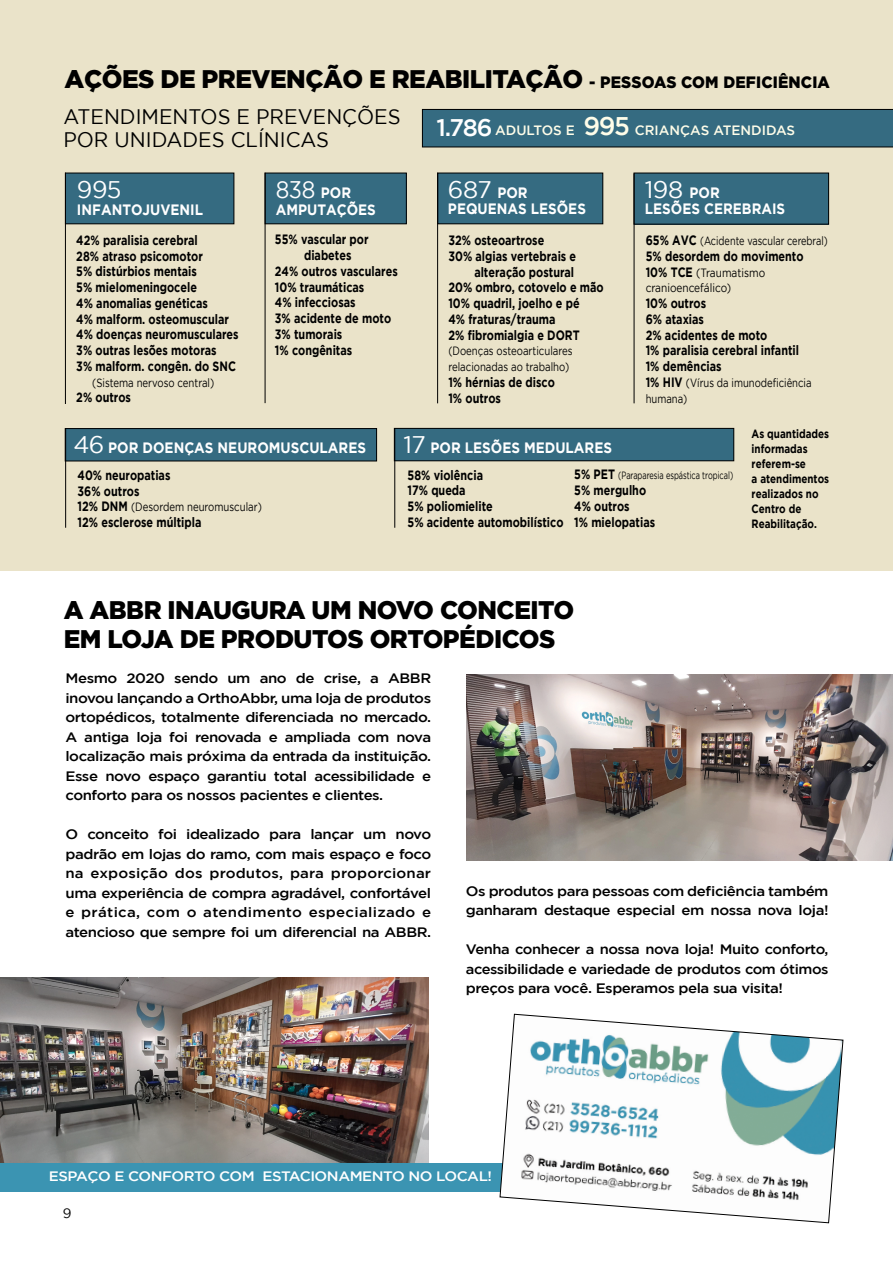
<style>
.page{position:relative;width:893px;height:1263px;background:#fff}
.page>*{position:absolute;margin:0;border:0;box-sizing:border-box;transform-origin:0 0}
.t1{font:900 25.5px/28.5px "Gotham";letter-spacing:-.02em;color:#000}
.t2{font:24px "Gotham";letter-spacing:-.02em;color:#fff}
.t3{font:24px "Gotham";letter-spacing:-.02em;color:#fff;scale:.9 1}
.t4{font:21px/23.1px "Gotham";color:#000;scale:.96 1}
.t5{font:700 15px "Gotham";color:#fff;scale:.9 1}
.t6{font:500 13.65px/19.5px "Gotham";letter-spacing:-.03em;color:#000;text-align:justify;scale:1.1 1}
.t7{font:500 13.65px/19.5px "Gotham";letter-spacing:-.03em;color:#000;text-align:justify;scale:1.08 1}
.t8{font:500 13.65px "Gotham";letter-spacing:-.03em;color:#fff;scale:1.1 1}
.t9{font:700 13.5px/15.8px "Gotham";color:#000;scale:.8 1}
.t10{font:500 13.5px "Gotham";color:#fffde9}
.t11{font:13.5px "Gotham";color:#000}
.t12{font:12px/15.8px "Gotham";color:#000;scale:.8 1}
.t13{font:700 12px/15px "Gotham";color:#000;scale:.82 1}
.t14{font:12px/15.8px "Gotham";color:#000;scale:.79 1}
.t15{font:12px/15.8px "Gotham";color:#000;scale:.84 1}
.t16{font:12px "Gotham";color:#000;scale:.76 1}
.t17{font:10.5px "Gotham";color:#000;scale:.7 1}
.s1{font-size:16.5px}
.s2{font-size:24px;color:#fff}
.s3{font-size:25.5px}
.s4{font-weight:700;font-size:15px}
.s5{font-weight:700;font-size:13.5px}
.s6{font-weight:400;font-size:24px}
</style>
<div class="page">
<div style="left:0;top:0;width:893px;height:570px;background:#eae3c9"></div>
<div style="left:422px;top:109px;width:471px;height:38px;background:#356b81"></div>
<div style="left:438px;top:173px;width:165px;height:51px;background:#356b81"></div>
<div style="left:437px;top:173px;width:166px;height:51px;border:1px solid #000"></div>
<div style="left:394px;top:428px;width:340px;height:33px;background:#356b81"></div>
<div style="left:394px;top:428px;width:340px;height:33px;border:1px solid #000"></div>
<div style="left:65px;top:429px;width:312px;height:32px;background:#356b81"></div>
<div style="left:65px;top:428px;width:312px;height:33px;border:1px solid #000"></div>
<div style="left:634px;top:173px;width:195px;height:51px;background:#356b81"></div>
<div style="left:634px;top:173px;width:195px;height:52px;border:1px solid #000"></div>
<div style="left:65px;top:173px;width:169px;height:51px;background:#356b81"></div>
<div style="left:65px;top:173px;width:169px;height:51px;border:1px solid #000"></div>
<div style="left:265px;top:173px;width:141px;height:51px;background:#356b81"></div>
<div style="left:265px;top:173px;width:142px;height:51px;border:1px solid #000"></div>
<hr style="left:437px;top:173px;width:1px;height:230px;background:#000">
<hr style="left:65px;top:173px;width:1px;height:231px;background:#000">
<hr style="left:634px;top:173px;width:1px;height:230px;background:#000">
<hr style="left:394px;top:428px;width:1px;height:100px;background:#000">
<hr style="left:65px;top:428px;width:1px;height:100px;background:#000">
<hr style="left:265px;top:173px;width:1px;height:230px;background:#000">
<img style="left:466px;top:674px;width:427px;height:186px">
<img style="left:0;top:978px;width:429px;height:185px">
<div style="left:0;top:1163px;width:638px;height:29px;background:#3b94b2"></div>
<svg style="left:499px;top:1013px;width:345px;height:211px"></svg>
<h1 class="t1" style="left:65px;top:64px;width:767px">AÇÕES DE PREVENÇÃO E REABILITAÇÃO <span class="s1">- PESSOAS COM DEFICIÊNCIA</span></h1>
<h3 class="t4" style="left:63px;top:105px;width:353px">ATENDIMENTOS E PREVENÇÕES<br>POR UNIDADES CLÍNICAS</h3>
<p class="t10" style="left:436px;top:122px;width:360px"><span class="s2">1.786</span> ADULTOS E <span class="s3">995</span> CRIANÇAS ATENDIDAS</p>
<h2 class="t2" style="left:448px;top:176px;width:81px">687 <span class="s4">POR</span></h2>
<h2 class="t2" style="left:77px;top:176px;width:46px">995</h2>
<h2 class="t3" style="left:276px;top:176px;width:85px">838 <span class="s4">POR</span></h2>
<p class="t5" style="left:276px;top:201px;width:113px">AMPUTAÇÕES</p>
<p class="t5" style="left:77px;top:201px;width:142px">INFANTOJUVENIL</p>
<p class="t5" style="left:448px;top:200px;width:155px">PEQUENAS LESÕES</p>
<h2 class="t2" style="left:645px;top:176px;width:76px">198 <span class="s4">POR</span></h2>
<p class="t5" style="left:645px;top:200px;width:158px">LESÕES CEREBRAIS</p>
<p class="t9" style="left:76px;top:232px;width:204px">42% paralisia cerebral<br>28% atraso psicomotor<br>5% distúrbios mentais<br>5% mielomeningocele<br>4% anomalias genéticas<br>4% malform. osteomuscular<br>4% doenças neuromusculares<br>3% outras lesões motoras<br>3% malform. congên. do SNC</p>
<p class="t12" style="left:92px;top:374px;width:154px">(Sistema nervoso central)</p>
<p class="t9" style="left:76px;top:389px;width:70px">2% outros</p>
<p class="t9" style="left:275px;top:231px;width:119px">55% vascular por</p>
<p class="t9" style="left:304px;top:247px;width:61px">diabetes</p>
<p class="t9" style="left:275px;top:263px;width:155px">24% outros vasculares</p>
<p class="t9" style="left:275px;top:279px;width:113px">10% traumáticas</p>
<p class="t9" style="left:275px;top:294px;width:102px">4% infecciosas</p>
<p class="t9" style="left:275px;top:310px;width:147px">3% acidente de moto</p>
<p class="t9" style="left:275px;top:326px;width:86px">3% tumorais</p>
<p class="t9" style="left:275px;top:342px;width:98px">1% congênitas</p>
<p class="t9" style="left:448px;top:232px;width:121px">32% osteoartrose</p>
<p class="t9" style="left:448px;top:248px;width:161px">30% algias vertebrais e</p>
<p class="t9" style="left:474px;top:263px;width:126px">alteração postural</p>
<p class="t9" style="left:448px;top:279px;width:196px">20% ombro, cotovelo e mão</p>
<p class="t9" style="left:448px;top:295px;width:166px">10% quadril, joelho e pé</p>
<p class="t9" style="left:448px;top:311px;width:135px">4% fraturas/trauma</p>
<p class="t9" style="left:448px;top:327px;width:166px">2% fibromialgia e DORT</p>
<p class="t12" style="left:448px;top:343px;width:157px">(Doenças osteoarticulares relacionadas ao trabalho)</p>
<p class="t9" style="left:448px;top:374px;width:135px">1% hérnias de disco<br>1% outros</p>
<p class="t16" style="left:646px;top:234px;width:241px"><span class="s5">65% AVC</span> (Acidente vascular cerebral)</p>
<p class="t9" style="left:646px;top:248px;width:199px">5% desordem do movimento</p>
<p class="t15" style="left:646px;top:264px;width:144px"><span class="s5">10% TCE</span> (Traumatismo cranioencefálico)</p>
<p class="t9" style="left:646px;top:295px;width:193px">10% outros<br>6% ataxias<br>2% acidentes de moto<br>1% paralisia cerebral infantil<br>1% demências</p>
<p class="t14" style="left:646px;top:374px;width:211px"><span class="s5">1% HIV</span> (Vírus da imunodeficiência humana)</p>
<p class="t5" style="left:73px;top:439px;width:327px"><span class="s6">46</span> POR DOENÇAS NEUROMUSCULARES</p>
<p class="t5" style="left:403px;top:439px;width:233px"><span class="s6">17</span> POR LESÕES MEDULARES</p>
<p class="t9" style="left:78px;top:467px;width:118px">40% neuropatias<br>36% outros</p>
<p class="t12" style="left:78px;top:499px;width:232px"><span class="s5">12% DNM</span> (Desordem neuromuscular)</p>
<p class="t9" style="left:78px;top:514px;width:156px">12% esclerose múltipla</p>
<p class="t9" style="left:408px;top:467px;width:196px">58% violência<br>17% queda<br>5% poliomielite<br>5% acidente automobilístico</p>
<p class="t17" style="left:574px;top:470px;width:229px"><span class="s5">5% PET</span> (Paraparesia espástica tropical)</p>
<p class="t9" style="left:574px;top:482px;width:103px">5% mergulho<br>4% outros<br>1% mielopatias</p>
<p class="t13" style="left:752px;top:426px;width:96px">As quantidades informadas referem-se<br>a atendimentos realizados no<br>Centro de<br>Reabilitação.</p>
<h1 class="t1" style="left:64px;top:595px;width:512px">A ABBR INAUGURA UM NOVO CONCEITO<br>EM LOJA DE PRODUTOS ORTOPÉDICOS</h1>
<p class="t6" style="left:65px;top:668px;width:334px">Mesmo 2020 sendo um ano de crise, a ABBR inovou lançando a OrthoAbbr, uma loja de produtos ortopédicos, totalmente diferenciada no mercado.<br>A antiga loja foi renovada e ampliada com nova localização mais próxima da entrada da instituição.<br>Esse novo espaço garantiu total acessibilidade e conforto para os nossos pacientes e clientes.</p>
<p class="t6" style="left:65px;top:824px;width:334px">O conceito foi idealizado para lançar um novo padrão em lojas do ramo, com mais espaço e foco na exposição dos produtos, para proporcionar uma experiência de compra agradável, confortável e prática, com o atendimento especializado e atencioso que sempre foi um diferencial na ABBR.</p>
<p class="t6" style="left:466px;top:881px;width:331px">Os produtos para pessoas com deficiência também ganharam destaque especial em nossa nova loja!</p>
<p class="t7" style="left:466px;top:939px;width:337px">Venha conhecer a nossa nova loja! Muito conforto, acessibilidade e variedade de produtos com ótimos preços para você. Esperamos pela sua visita!</p>
<p class="t8" style="left:49px;top:1169px;width:404px">ESPAÇO E CONFORTO COM ESTACIONAMENTO NO LOCAL!</p>
<p class="t11" style="left:63px;top:1206px;width:10px">9</p>
</div>
